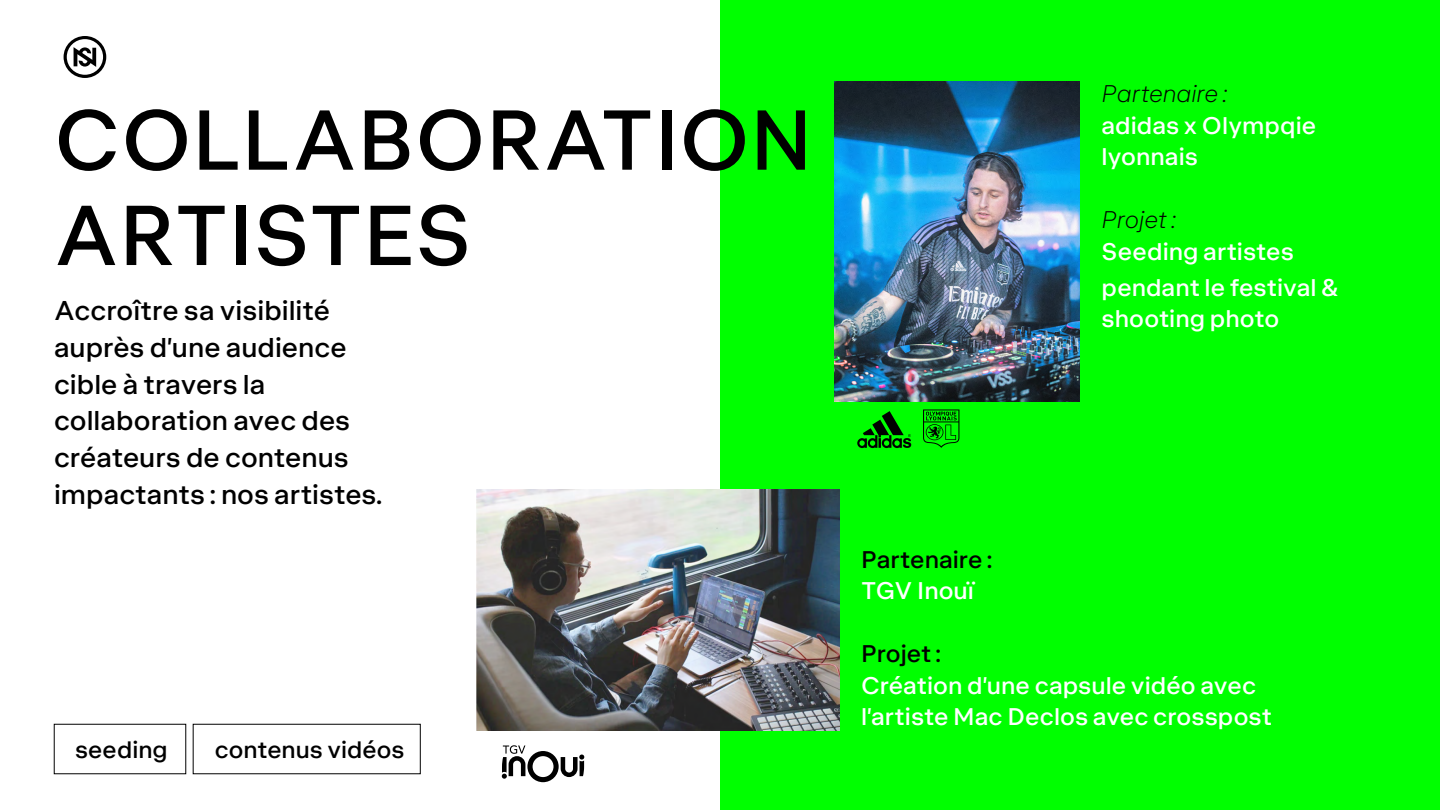
<style>
.page{position:relative;width:1440px;height:810px;background:#fff}
.page>*{position:absolute;margin:0;border:0;box-sizing:border-box;transform-origin:0 0}
.t1{font:500 81.75px/95.3px "MNKY Klaus";color:#000}
.t2{font:500 26.25px/36.8px "MNKY Klaus";color:#000}
.t3{font:500 23.25px/31.5px "MNKY Klaus";color:#fff}
.t4{font:500 23.25px "MNKY Klaus";color:#000}
.t5{font:italic 100 23.25px "MNKY Klaus";color:#000}
.t6{font:500 22.95px "MNKY Klaus";color:#000}
.s1{font-weight:100;font-style:italic;color:#000}
.s2{font-weight:100;font-style:italic;color:#0f0}
</style>
<div class="page">
<svg style="left:64px;top:36px;width:42px;height:42px"></svg>
<div style="left:720px;top:0;width:720px;height:810px;background:#0f0"></div>
<svg style="left:857px;top:411px;width:54px;height:37px"></svg>
<svg style="left:923px;top:409px;width:36px;height:39px"></svg>
<img style="left:834px;top:81px;width:246px;height:321px">
<img style="left:477px;top:489px;width:363px;height:242px">
<svg style="left:502px;top:745px;width:82px;height:37px"></svg>
<h1 class="t1" style="left:54px;top:91px;width:760px">COLLABORATION<br>ARTISTES</h1>
<p class="t2" style="left:54px;top:292px;width:330px">Accroître sa visibilité auprès d’une audience cible à travers la collaboration avec des créateurs de contenus impactants : nos artistes.</p>
<p class="t6" style="left:75px;top:735px;width:94px">seeding</p>
<p class="t6" style="left:215px;top:735px;width:191px">contenus vidéos</p>
<p class="t3" style="left:1102px;top:78px;width:216px"><span class="s1">Partenaire :</span> <span class="s2">: </span>adidas x Olympqie lyonnais</p>
<p class="t4" style="left:861px;top:545px;width:132px">Partenaire :</p>
<p class="t3" style="left:861px;top:575px;width:115px">TGV Inouï</p>
<p class="t5" style="left:1102px;top:206px;width:76px">Projet :</p>
<p class="t3" style="left:1102px;top:233px;width:239px;line-height:36px">Seeding artistes pendant le festival &amp;</p>
<p class="t3" style="left:1102px;top:303px;width:179px">shooting photo</p>
<p class="t4" style="left:861px;top:639px;width:81px">Projet :</p>
<p class="t3" style="left:861px;top:669px;width:413px">Création d’une capsule vidéo avec l’artiste Mac Declos avec crosspost</p>
</div>
